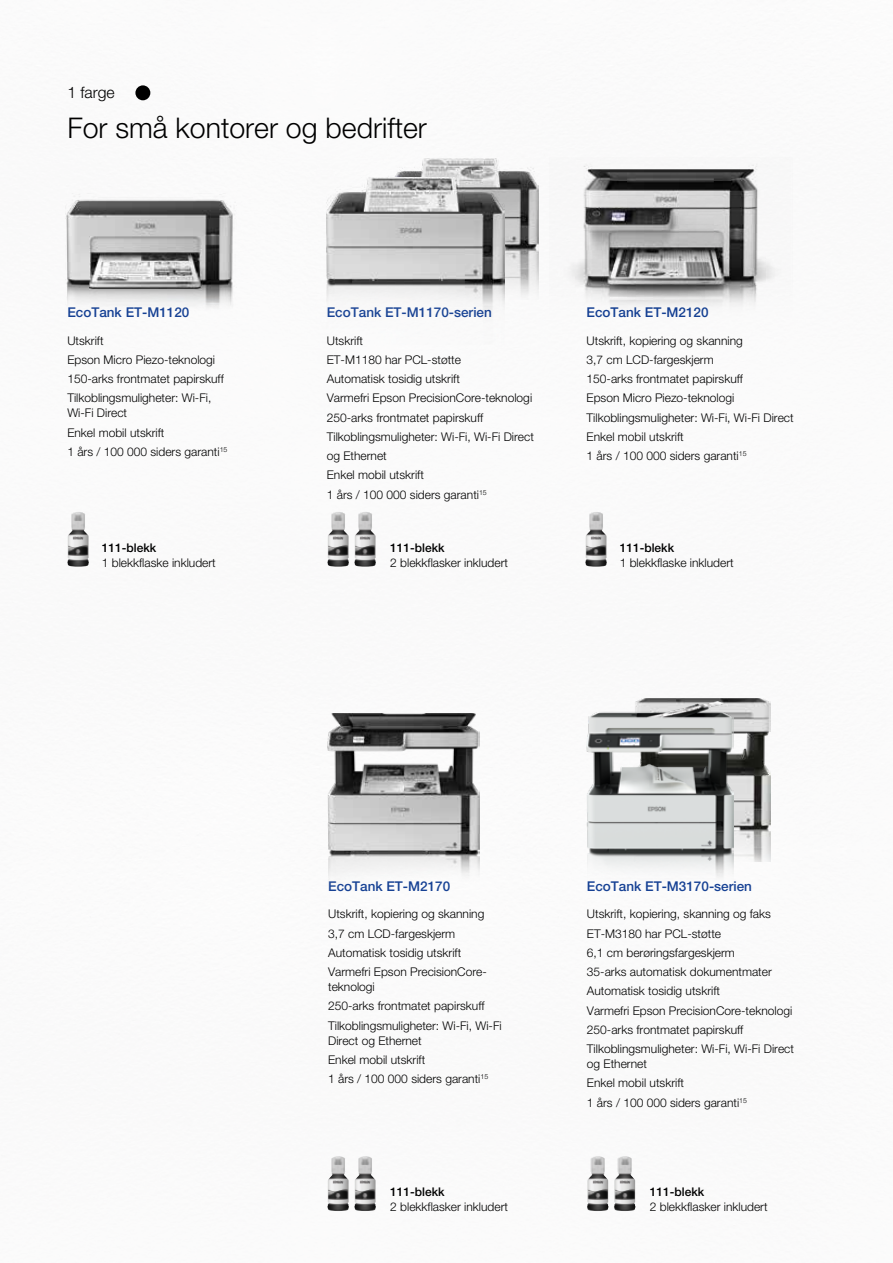
<style>
.page{position:relative;width:893px;height:1263px;background:#fff}
.page>*{position:absolute;margin:0;border:0;box-sizing:border-box;transform-origin:0 0}
.t1{font:300 28.5px "Helvetica Neue LT";color:#000}
.t2{font:300 15.75px "Helvetica Neue LT";color:#000}
.t3{font:500 13.5px "Helvetica Neue LT";color:#164194}
.t4{font:300 12px/19.2px "Helvetica Neue LT";color:#000}
.t5{font:500 12px "Helvetica Neue LT";color:#000}
</style>
<div class="page">
<div style="left:135px;top:85px;width:15px;height:15px;background:#000;border-radius:50%"></div>
<img style="left:635px;top:699px;width:136px;height:162px">
<img style="left:388px;top:159px;width:150px;height:139px">
<img style="left:567px;top:163px;width:214px;height:147px">
<img style="left:327px;top:178px;width:178px;height:140px">
<img style="left:327px;top:1156px;width:22px;height:55px">
<img style="left:354px;top:1156px;width:22px;height:55px">
<img style="left:327px;top:713px;width:152px;height:171px">
<img style="left:585px;top:512px;width:22px;height:55px">
<img style="left:587px;top:1156px;width:21px;height:55px">
<img style="left:614px;top:1156px;width:21px;height:55px">
<img style="left:327px;top:512px;width:22px;height:55px">
<img style="left:354px;top:512px;width:22px;height:55px">
<img style="left:586px;top:702px;width:147px;height:176px">
<img style="left:67px;top:512px;width:22px;height:55px">
<img style="left:65px;top:193px;width:171px;height:116px">
<h2 class="t2" style="left:67px;top:82px;width:49px">1 farge</h2>
<h1 class="t1" style="left:67px;top:111px;width:361px">For små kontorer og bedrifter</h1>
<p class="t3" style="left:67px;top:304px;width:124px">EcoTank ET-M1120</p>
<p class="t4" style="left:67px;top:331px;width:158px">Utskrift<br>Epson Micro Piezo-teknologi<br>150-arks frontmatet papirskuff<br>Tilkoblingsmuligheter: Wi-Fi,</p>
<p class="t4" style="left:67px;top:403px;width:162px">Wi-Fi Direct<br>Enkel mobil utskrift<br>1 års / 100 000 siders garanti<sup>15</sup></p>
<p class="t5" style="left:102px;top:540px;width:56px">111-blekk</p>
<p class="t4" style="left:102px;top:553px;width:116px">1 blekkflaske inkludert</p>
<p class="t3" style="left:327px;top:304px;width:167px">EcoTank ET-M1170-serien</p>
<p class="t4" style="left:327px;top:331px;width:209px">Utskrift<br>ET-M1180 har PCL-støtte<br>Automatisk tosidig utskrift<br>Varmefri Epson PrecisionCore-teknologi<br>250-arks frontmatet papirskuff<br>Tilkoblingsmuligheter: Wi-Fi, Wi-Fi Direct og Ethernet<br>Enkel mobil utskrift<br>1 års / 100 000 siders garanti<sup>15</sup></p>
<p class="t5" style="left:390px;top:540px;width:56px">111-blekk</p>
<p class="t4" style="left:390px;top:553px;width:119px">2 blekkflasker inkludert</p>
<p class="t3" style="left:587px;top:304px;width:124px">EcoTank ET-M2120</p>
<p class="t4" style="left:587px;top:331px;width:209px">Utskrift, kopiering og skanning<br>3,7 cm LCD-fargeskjerm<br>150-arks frontmatet papirskuff<br>Epson Micro Piezo-teknologi<br>Tilkoblingsmuligheter: Wi-Fi, Wi-Fi Direct<br>Enkel mobil utskrift<br>1 års / 100 000 siders garanti<sup>15</sup></p>
<p class="t5" style="left:620px;top:540px;width:56px">111-blekk</p>
<p class="t4" style="left:620px;top:553px;width:116px">1 blekkflaske inkludert</p>
<p class="t3" style="left:328px;top:878px;width:124px">EcoTank ET-M2170</p>
<p class="t4" style="left:328px;top:904px;width:160px">Utskrift, kopiering og skanning<br>3,7 cm LCD-fargeskjerm<br>Automatisk tosidig utskrift<br>Varmefri Epson PrecisionCore-</p>
<p class="t4" style="left:328px;top:977px;width:175px">teknologi<br>250-arks frontmatet papirskuff<br>Tilkoblingsmuligheter: Wi-Fi, Wi-Fi</p>
<p class="t4" style="left:328px;top:1030px;width:162px">Direct og Ethernet<br>Enkel mobil utskrift<br>1 års / 100 000 siders garanti<sup>15</sup></p>
<p class="t5" style="left:390px;top:1185px;width:56px">111-blekk</p>
<p class="t4" style="left:390px;top:1197px;width:119px">2 blekkflasker inkludert</p>
<p class="t3" style="left:587px;top:878px;width:167px">EcoTank ET-M3170-serien</p>
<p class="t4" style="left:587px;top:904px;width:209px">Utskrift, kopiering, skanning og faks ET-M3180 har PCL-støtte<br>6,1 cm berøringsfargeskjerm<br>35-arks automatisk dokumentmater Automatisk tosidig utskrift<br>Varmefri Epson PrecisionCore-teknologi 250-arks frontmatet papirskuff Tilkoblingsmuligheter: Wi-Fi, Wi-Fi Direct</p>
<p class="t4" style="left:587px;top:1054px;width:162px">og Ethernet<br>Enkel mobil utskrift<br>1 års / 100 000 siders garanti<sup>15</sup></p>
<p class="t5" style="left:650px;top:1185px;width:56px">111-blekk</p>
<p class="t4" style="left:650px;top:1197px;width:119px">2 blekkflasker inkludert</p>
</div>
